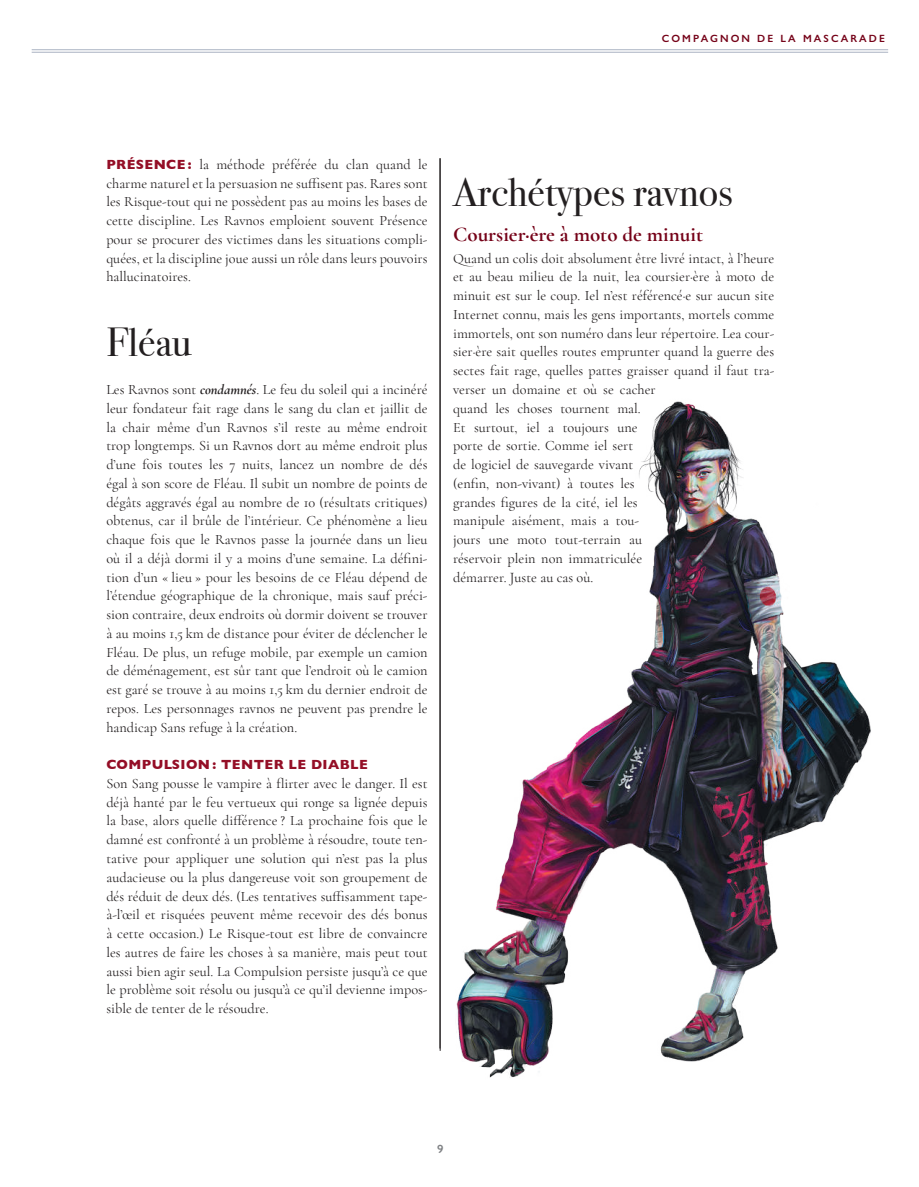
<style>
.page{position:relative;width:919px;height:1187px;background:#fff}
.page>*{position:absolute;margin:0;border:0;box-sizing:border-box;transform-origin:0 0}
.t1{font:40.5px "Bodoni Svty Two ITCTT";letter-spacing:.005em;color:#231f20}
.t2{font:700 21px "Cormorant Garamond";color:#750218}
.t3{font:14.25px/18.8px "Cormorant Garamond";color:#231f20;text-align:justify}
.t4{font:700 13.5px "Gill Sans";letter-spacing:.03em;color:#940e26}
.t5{font:600 12px "Gill Sans Nova";color:#808285}
.t6{font:600 10.5px "Gill Sans Nova";letter-spacing:.2em;color:#750218}
.s1{font-family:"Gill Sans";font-weight:700;font-size:13.5px;color:#940e26}
.s2{font-weight:700;font-style:italic}
</style>
<div class="page">
<hr style="left:32px;top:49px;width:856px;height:1px;background:#a9b2c2">
<hr style="left:32px;top:52px;width:856px;height:1px;background:#a9b2c2">
<hr style="left:440px;top:158px;width:1px;height:892px;background:#231f20">
<hr style="left:439px;top:158px;width:1px;height:890px;background:#231f20">
<img style="left:439px;top:393px;width:432px;height:685px">
<p class="t6" style="left:661px;top:32px;width:224px">COMPAGNON DE LA MASCARADE</p>
<p class="t3" style="left:106px;top:155px;width:323px"><span class="s1">PRÉSENCE :</span> la méthode préférée du clan quand le charme naturel et la persuasion ne suffisent pas. Rares sont les Risque-tout qui ne possèdent pas au moins les bases de cette discipline. Les Ravnos emploient souvent Présence pour se procurer des victimes dans les situations compli&shy;quées, et la discipline joue aussi un rôle dans leurs pouvoirs hallucinatoires.</p>
<h1 class="t1" style="left:106px;top:309px;width:87px">Fléau</h1>
<p class="t3" style="left:106px;top:380px;width:323px">Les Ravnos sont <span class="s2">condamnés</span>. Le feu du soleil qui a incinéré leur fondateur fait rage dans le sang du clan et jaillit de la chair même d’un Ravnos s’il reste au même endroit trop longtemps. Si un Ravnos dort au même endroit plus d’une fois toutes les 7 nuits, lancez un nombre de dés égal à son score de Fléau. Il subit un nombre de points de dégâts aggravés égal au nombre de 10 (résultats critiques) obtenus, car il brûle de l’intérieur. Ce phénomène a lieu chaque fois que le Ravnos passe la journée dans un lieu où il a déjà dormi il y a moins d’une semaine. La défini&shy;tion d’un « lieu » pour les besoins de ce Fléau dépend de l’étendue géographique de la chronique, mais sauf préci&shy;sion contraire, deux endroits où dormir doivent se trouver à au moins 1,5 km de distance pour éviter de déclencher le Fléau. De plus, un refuge mobile, par exemple un camion de déménagement, est sûr tant que l’endroit où le camion est garé se trouve à au moins 1,5 km du dernier endroit de repos. Les personnages ravnos ne peuvent pas prendre le handicap Sans refuge à la création.</p>
<p class="t4" style="left:106px;top:753px;width:263px">COMPULSION : TENTER LE DIABLE</p>
<p class="t3" style="left:106px;top:774px;width:323px">Son Sang pousse le vampire à flirter avec le danger. Il est déjà hanté par le feu vertueux qui ronge sa lignée depuis la base, alors quelle différence ? La prochaine fois que le damné est confronté à un problème à résoudre, toute ten&shy;tative pour appliquer une solution qui n’est pas la plus audacieuse ou la plus dangereuse voit son groupement de dés réduit de deux dés. (Les tentatives suffisamment tape&shy;à-l’œil et risquées peuvent même recevoir des dés bonus à cette occasion.) Le Risque-tout est libre de convaincre les autres de faire les choses à sa manière, mais peut tout aussi bien agir seul. La Compulsion persiste jusqu’à ce que le problème soit résolu ou jusqu’à ce qu’il devienne impos&shy;sible de tenter de le résoudre.</p>
<h1 class="t1" style="left:453px;top:159px;width:281px">Archétypes ravnos</h1>
<h2 class="t2" style="left:453px;top:221px;width:251px">Coursier·ère à moto de minuit</h2>
<p class="t3" style="left:453px;top:249px;width:322px;text-align:left">Quand un colis doit absolument être livré intact, à l’heure et au beau milieu de la nuit, lea coursier·ère à moto de minuit est sur le coup. Iel n’est référencé·e sur aucun site Internet connu, mais les gens importants, mortels comme immortels, ont son numéro dans leur répertoire. Lea cour&shy;sier·ère sait quelles routes emprunter quand la guerre des sectes fait rage, quelles pattes graisser quand il faut tra&shy;verser un domaine et où se cacher<br>quand les choses tournent mal.<br>Et surtout, iel a toujours une<br>porte de sortie. Comme iel sert<br>de logiciel de sauvegarde vivant<br>(enfin, non-vivant) à toutes les<br>grandes figures de la cité, iel les<br>manipule aisément, mais a tou-<br>jours une moto tout-terrain au<br>réservoir plein non immatriculée<br>démarrer. Juste au cas où.</p>
<p class="t5" style="left:437px;top:1141px;width:8px">9</p>
</div>
